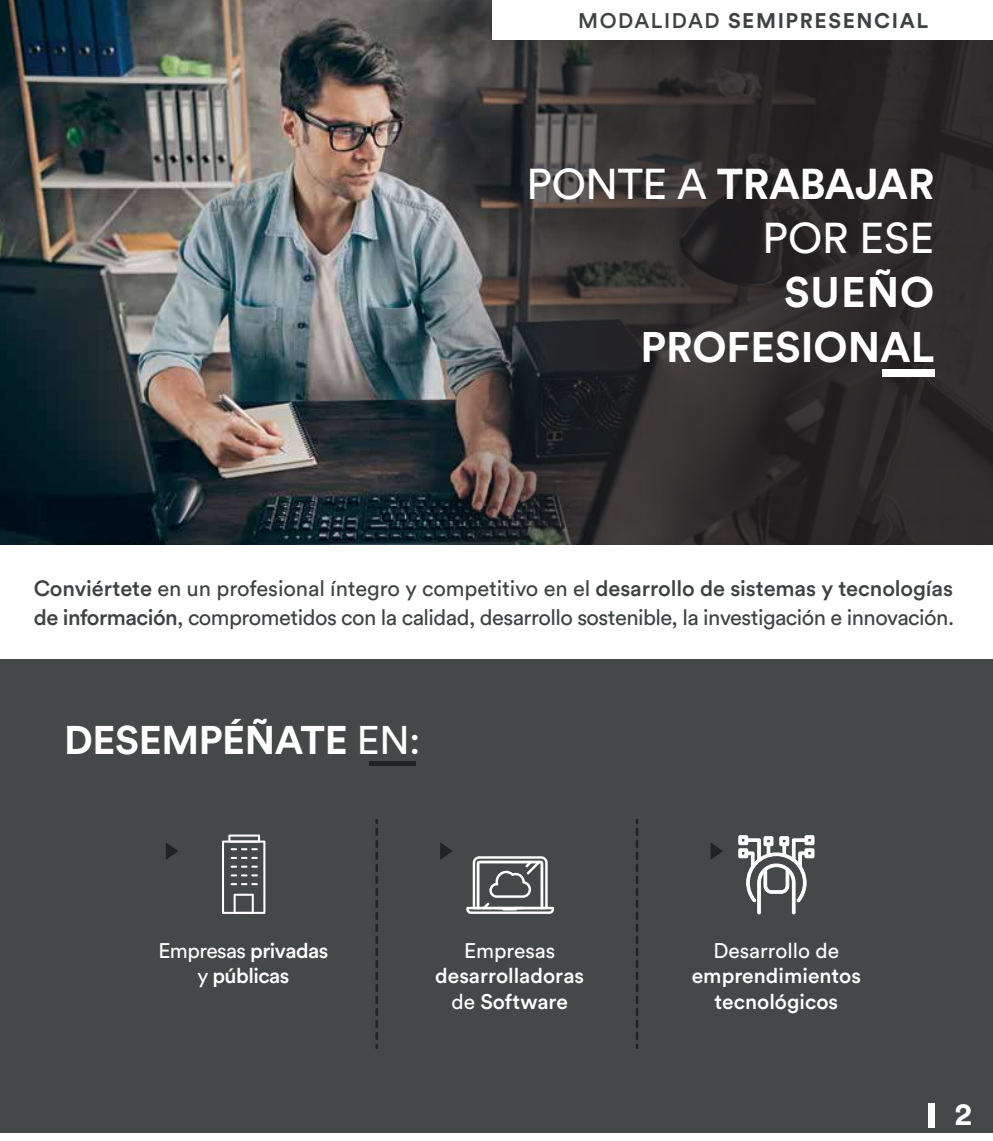
<style>
.page{position:relative;width:993px;height:1141px;background:#fff}
.page>*{position:absolute;margin:0;border:0;box-sizing:border-box;transform-origin:0 0}
.t1{font:42.7px/54.2px "Circular Std";color:#fff;text-align:right}
.t2{font:700 42.35px/54.2px "Circular Std";color:#fff;text-align:right}
.t3{font:700 39.55px "Circular Std";letter-spacing:-.01em;color:#fff}
.t4{font:700 31.5px "Circular Std";color:#fff}
.t5{font:21.88px/29.8px "Circular Std";letter-spacing:-.025em;color:#3f4243}
.t6{font:500 21px/25.2px "Circular Std";color:#fff;text-align:center}
.t7{font:500 21px/25.2px "Circular Std";letter-spacing:-.025em;color:#fff;text-align:center}
.t8{font:700 21px "Circular Std";letter-spacing:.075em;color:#3f4243}
.t9{font:21px "Circular Std";color:#fff}
.s1{font-weight:500}
.s2{font-weight:700}
.s3{font-weight:400}
</style>
<div class="page">
<div style="left:0;top:659px;width:992px;height:482px;background:#454849"></div>
<div style="left:0;top:1133px;width:992px;height:8px;background:#fff"></div>
<div style="left:368px;top:761px;width:47px;height:5px;background:#202224"></div>
<img style="left:0;top:0;width:397px;height:545px">
<svg style="left:397px;top:0;width:595px;height:545px;background:#363435"></svg>
<div style="left:492px;top:0;width:500px;height:40px;background:#fff"></div>
<div style="left:927px;top:1104px;width:7px;height:24px;background:#fff"></div>
<svg style="left:375px;top:829px;width:3px;height:219px"></svg>
<svg style="left:636px;top:829px;width:2px;height:219px"></svg>
<svg style="left:166px;top:843px;width:12px;height:17px"></svg>
<svg style="left:440px;top:842px;width:12px;height:18px"></svg>
<svg style="left:710px;top:843px;width:13px;height:17px"></svg>
<svg style="left:222px;top:835px;width:43px;height:79px"></svg>
<svg style="left:466px;top:856px;width:88px;height:58px"></svg>
<svg style="left:738px;top:835px;width:76px;height:79px"></svg>
<div style="left:881px;top:369px;width:53px;height:8px;background:#fff"></div>
<hr style="left:992px;top:409px;width:1px;height:732px;background:#454849">
<p class="t8" style="left:578px;top:7px;width:351px"><span class="s1">MODALIDAD</span> SEMIPRESENCIAL</p>
<h1 class="t1" style="left:526px;top:156px;width:409px">PONTE A <span class="s2">TRABAJAR<br></span>POR ESE</h1>
<h2 class="t2" style="left:640px;top:264px;width:295px">SUEÑO<br>PROFESIONAL</h2>
<p class="t5" style="left:34px;top:573px;width:921px"><span class="s1">Conviértete</span> en un profesional íntegro y competitivo en el <span class="s1">desarrollo de sistemas y tecnologías de información</span>, comprometidos con la calidad, desarrollo sostenible, la investigación e innovación.</p>
<h3 class="t3" style="left:64px;top:714px;width:358px">DESEMPÉÑATE <span class="s3">EN:</span></h3>
<p class="t7" style="left:158px;top:938px;width:171px"><span class="s3">Empresas</span> privadas <span class="s3">y</span> públicas</p>
<p class="t9" style="left:464px;top:938px;width:93px">Empresas</p>
<p class="t6" style="left:435px;top:963px;width:150px">desarrolladoras <span class="s3">de</span> Software</p>
<p class="t9" style="left:713px;top:938px;width:127px">Desarrollo de</p>
<p class="t6" style="left:691px;top:963px;width:171px">emprendimientos tecnológicos</p>
<h3 class="t4" style="left:954px;top:1094px;width:19px">2</h3>
</div>
